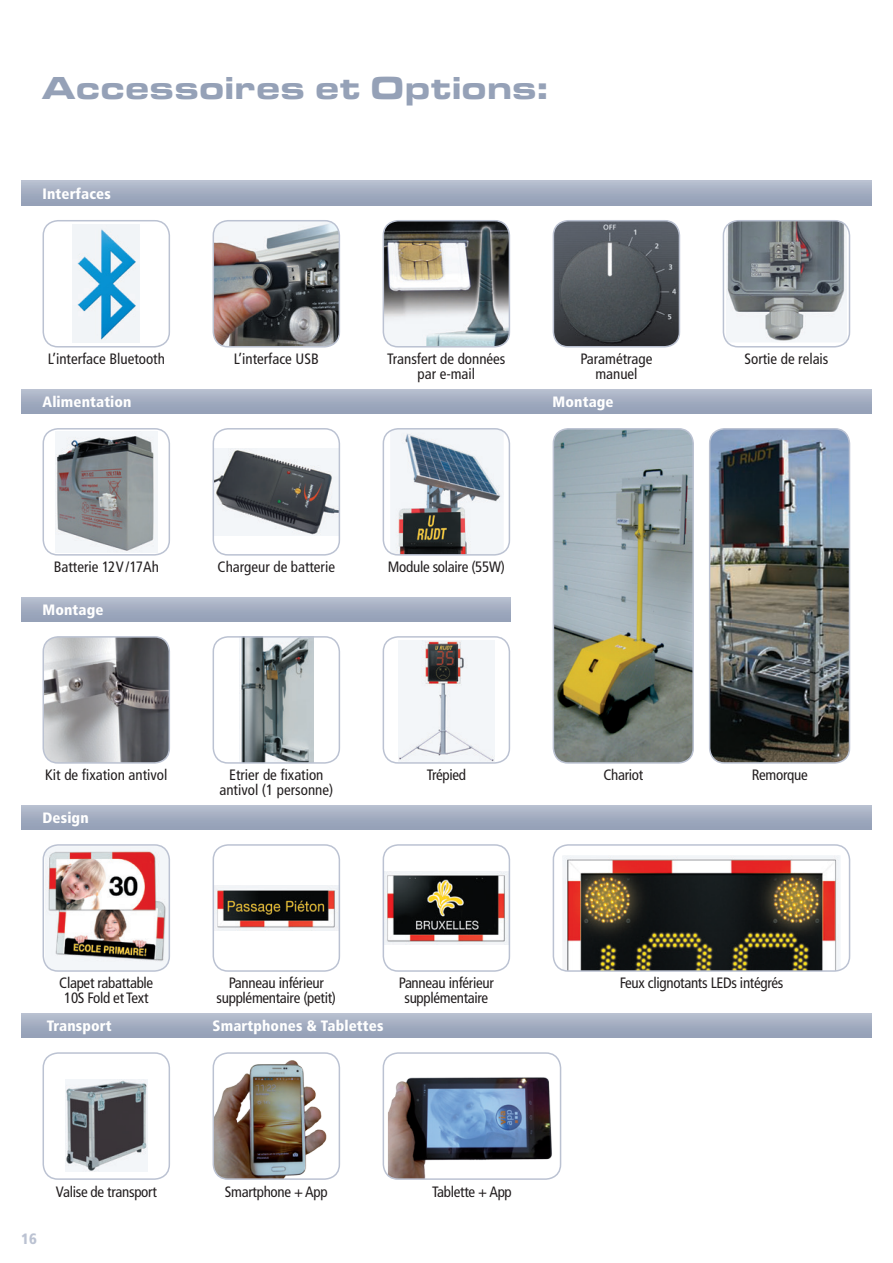
<style>
.page{position:relative;width:893px;height:1263px;background:#fff}
.page>*{position:absolute;margin:0;border:0;box-sizing:border-box;transform-origin:0 0}
.t1{font:33px "Microgramma D Bold Exte";letter-spacing:.045em;color:#95a1b7}
.t2{font:condensed 15px/15px "Frutiger";letter-spacing:-.02em;color:#231f20;text-align:center}
.t3{font:condensed 15px/15px "Frutiger";color:#231f20;text-align:center}
.t4{font:900 condensed 15px "Frutiger";letter-spacing:.01em;color:#fff}
.t5{font:900 condensed 15px "Frutiger";color:#bbc2d2}
</style>
<div class="page">
<img style="left:73px;top:225px;width:67px;height:118px">
<div style="left:43px;top:220px;width:127px;height:127px;border:2px solid #bbc2d2;border-radius:15px"></div>
<img style="left:213px;top:221px;width:126px;height:126px">
<div style="left:213px;top:220px;width:127px;height:127px;border:2px solid #bbc2d2;border-radius:15px"></div>
<img style="left:383px;top:221px;width:126px;height:126px">
<div style="left:383px;top:220px;width:127px;height:127px;border:2px solid #bbc2d2;border-radius:15px"></div>
<img style="left:553px;top:221px;width:126px;height:126px">
<div style="left:553px;top:220px;width:127px;height:127px;border:2px solid #bbc2d2;border-radius:15px"></div>
<img style="left:726px;top:221px;width:121px;height:121px">
<div style="left:723px;top:220px;width:127px;height:127px;border:2px solid #bbc2d2;border-radius:15px"></div>
<img style="left:55px;top:431px;width:102px;height:121px">
<div style="left:43px;top:428px;width:127px;height:128px;border:2px solid #bbc2d2;border-radius:15px"></div>
<img style="left:216px;top:448px;width:121px;height:88px">
<div style="left:213px;top:428px;width:127px;height:128px;border:2px solid #bbc2d2;border-radius:15px"></div>
<img style="left:390px;top:430px;width:114px;height:123px">
<div style="left:383px;top:428px;width:127px;height:128px;border:2px solid #bbc2d2;border-radius:15px"></div>
<img style="left:553px;top:430px;width:139px;height:332px">
<div style="left:553px;top:428px;width:141px;height:336px;border:2px solid #bbc2d2;border-radius:15px"></div>
<img style="left:711px;top:429px;width:137px;height:333px">
<div style="left:709px;top:428px;width:141px;height:336px;border:2px solid #bbc2d2;border-radius:15px"></div>
<img style="left:43px;top:638px;width:125px;height:124px">
<div style="left:43px;top:636px;width:127px;height:128px;border:2px solid #bbc2d2;border-radius:15px"></div>
<img style="left:240px;top:639px;width:73px;height:122px">
<div style="left:213px;top:636px;width:127px;height:128px;border:2px solid #bbc2d2;border-radius:15px"></div>
<img style="left:398px;top:640px;width:96px;height:121px">
<div style="left:383px;top:636px;width:127px;height:128px;border:2px solid #bbc2d2;border-radius:15px"></div>
<img style="left:45px;top:846px;width:123px;height:125px">
<div style="left:43px;top:844px;width:127px;height:128px;border:2px solid #bbc2d2;border-radius:15px"></div>
<img style="left:216px;top:885px;width:121px;height:45px">
<div style="left:213px;top:844px;width:127px;height:128px;border:2px solid #bbc2d2;border-radius:15px"></div>
<img style="left:386px;top:871px;width:121px;height:73px">
<div style="left:383px;top:844px;width:127px;height:128px;border:2px solid #bbc2d2;border-radius:15px"></div>
<img style="left:562px;top:855px;width:278px;height:114px">
<div style="left:553px;top:844px;width:297px;height:128px;border:2px solid #bbc2d2;border-radius:15px"></div>
<img style="left:66px;top:1080px;width:82px;height:91px">
<div style="left:43px;top:1052px;width:127px;height:128px;border:2px solid #bbc2d2;border-radius:15px"></div>
<img style="left:213px;top:1060px;width:125px;height:119px">
<div style="left:213px;top:1052px;width:127px;height:128px;border:2px solid #bbc2d2;border-radius:15px"></div>
<img style="left:388px;top:1054px;width:168px;height:125px">
<div style="left:383px;top:1052px;width:178px;height:128px;border:2px solid #bbc2d2;border-radius:15px"></div>
<div style="left:21px;top:181px;width:851px;height:24px;background:linear-gradient(to bottom,#b5bece,#949fb6)"></div>
<div style="left:21px;top:389px;width:851px;height:24px;background:linear-gradient(to bottom,#b6bece,#939fb6)"></div>
<div style="left:21px;top:597px;width:489px;height:24px;background:linear-gradient(to bottom,#b6bece,#939fb6)"></div>
<svg style="left:21px;top:805px;width:851px;height:25px;background:#a3adc1"></svg>
<svg style="left:21px;top:1013px;width:851px;height:25px;background:#a3adc1"></svg>
<h1 class="t1" style="left:43px;top:66px;width:507px">Accessoires et Options:</h1>
<p class="t4" style="left:43px;top:184px;width:70px">Interfaces</p>
<p class="t3" style="left:48px;top:352px;width:119px">L’interface Bluetooth</p>
<p class="t3" style="left:234px;top:352px;width:86px">L’interface USB</p>
<p class="t3" style="left:387px;top:352px;width:120px">Transfert de données par e-mail</p>
<p class="t3" style="left:580px;top:352px;width:73px">Paramétrage manuel</p>
<p class="t3" style="left:744px;top:352px;width:86px">Sortie de relais</p>
<p class="t4" style="left:43px;top:392px;width:91px">Alimentation</p>
<p class="t4" style="left:553px;top:392px;width:63px">Montage</p>
<p class="t3" style="left:54px;top:560px;width:107px">Batterie 12V/17Ah</p>
<p class="t3" style="left:218px;top:560px;width:119px">Chargeur de batterie</p>
<p class="t2" style="left:388px;top:560px;width:119px">Module solaire (55W)</p>
<p class="t4" style="left:43px;top:600px;width:63px">Montage</p>
<p class="t3" style="left:45px;top:768px;width:124px">Kit de fixation antivol</p>
<p class="t3" style="left:219px;top:768px;width:115px">Etrier de fixation antivol (1 personne)</p>
<p class="t2" style="left:427px;top:768px;width:41px">Trépied</p>
<p class="t2" style="left:603px;top:768px;width:41px">Chariot</p>
<p class="t2" style="left:752px;top:768px;width:57px">Remorque</p>
<p class="t4" style="left:43px;top:808px;width:48px">Design</p>
<p class="t2" style="left:59px;top:976px;width:96px">Clapet rabattable<br>10S Fold et Text</p>
<p class="t2" style="left:217px;top:976px;width:121px">Panneau inférieur supplémentaire (petit)</p>
<p class="t2" style="left:399px;top:976px;width:96px">Panneau inférieur supplémentaire</p>
<p class="t2" style="left:620px;top:976px;width:165px">Feux clignotants LEDs intégrés</p>
<p class="t4" style="left:47px;top:1017px;width:66px">Transport</p>
<p class="t4" style="left:213px;top:1017px;width:172px">Smartphones &amp; Tablettes</p>
<p class="t5" style="left:21px;top:1230px;width:17px">16</p>
<p class="t2" style="left:56px;top:1184px;width:102px">Valise de transport</p>
<p class="t2" style="left:225px;top:1184px;width:104px">Smartphone + App</p>
<p class="t2" style="left:432px;top:1184px;width:81px">Tablette + App</p>
</div>
